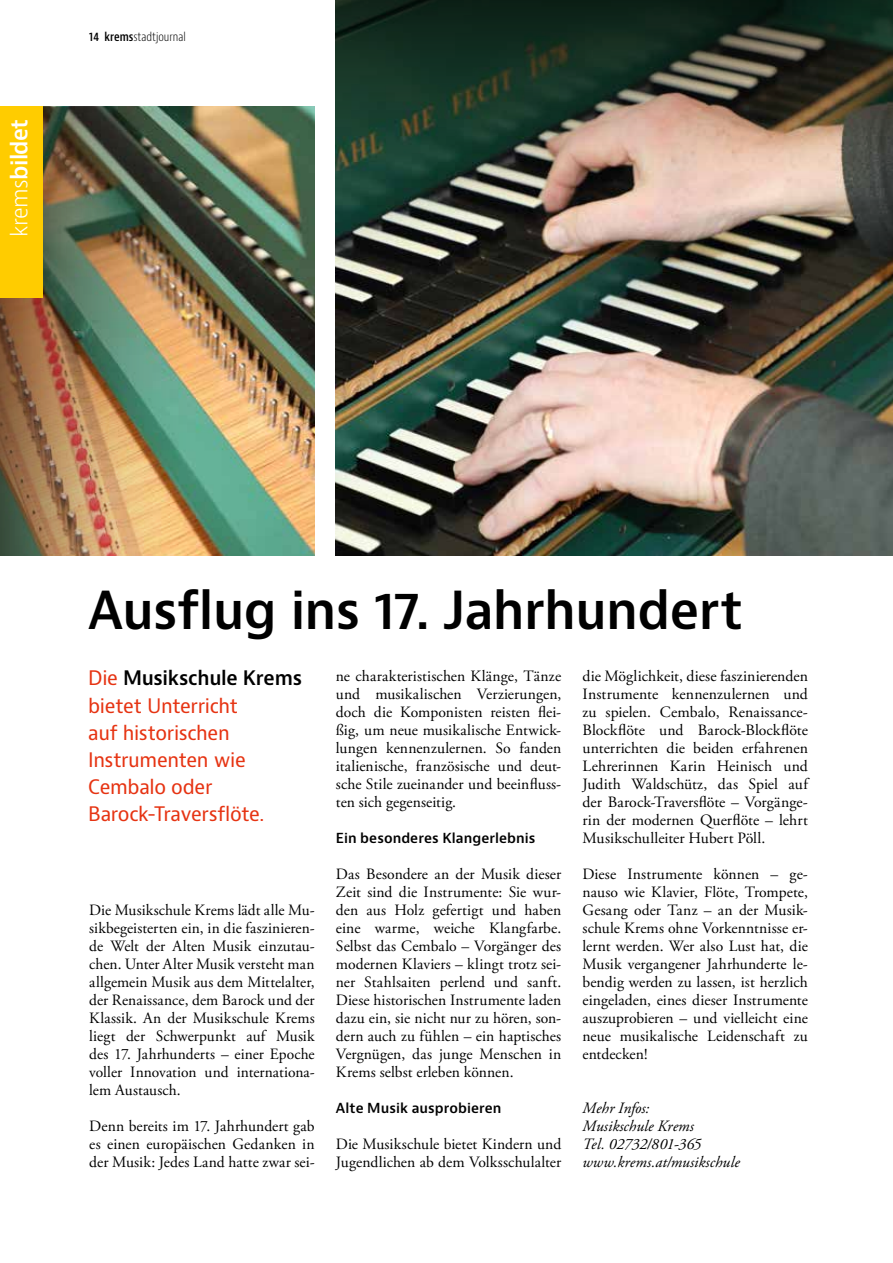
<style>
.page{position:relative;width:893px;height:1263px;background:#fff}
.page>*{position:absolute;margin:0;border:0;box-sizing:border-box;transform-origin:0 0}
.t1{font:600 51px "Bernino Sans";letter-spacing:-.015em;color:#000}
.t2{font:600 22.5px "Bernino Sans";letter-spacing:-.03em;color:#fff}
.t3{font:19.5px/27px "Bernino Sans";letter-spacing:-.02em;color:#e63312}
.t4{font:15.75px/18px "Adobe Garamond Pro";letter-spacing:.005em;color:#000;text-align:justify}
.t5{font:italic 15.75px/18px "Adobe Garamond Pro";letter-spacing:.005em;color:#000}
.t6{font:600 13.5px "Bernino Sans";letter-spacing:.005em;color:#000}
.t7{font:300 condensed 12px "Bernino Sans";color:#000}
.s1{font-weight:300}
.s2{font-weight:600}
.s3{font-weight:600;color:#000}
</style>
<div class="page">
<img style="left:43px;top:106px;width:272px;height:449px">
<img style="left:0;top:107px;width:201px;height:448px">
<img style="left:336px;top:251px;width:557px;height:304px">
<div style="left:0;top:106px;width:43px;height:192px;background:#fc0"></div>
<img style="left:336px;top:0;width:557px;height:251px">
<h2 class="t2" style="left:5px;top:237px;width:119px;rotate:-90deg"><span class="s1">krems</span>bildet</h2>
<p class="t7" style="left:89px;top:29px;width:98px"><span class="s2">14 krems</span>stadtjournal</p>
<h1 class="t1" style="left:88px;top:577px;width:656px">Ausflug ins 17. Jahrhundert</h1>
<p class="t3" style="left:88px;top:665px;width:215px">Die <span class="s3">Musikschule Krems </span>bietet Unterricht<br>auf historischen<br>Instrumenten wie<br>Cembalo oder<br>Barock-Traversflöte.</p>
<p class="t4" style="left:336px;top:668px;width:227px">ne charakteristischen Klänge, Tänze und musikalischen Verzierungen, doch die Komponisten reisten flei&shy;ßig, um neue musikalische Entwick&shy;lungen kennenzulernen. So fanden italienische, französische und deut&shy;sche Stile zueinander und beeinfluss&shy;ten sich gegenseitig.</p>
<p class="t6" style="left:336px;top:830px;width:201px">Ein besonderes Klangerlebnis</p>
<p class="t4" style="left:336px;top:866px;width:227px">Das Besondere an der Musik dieser Zeit sind die Instrumente: Sie wur&shy;den aus Holz gefertigt und haben eine warme, weiche Klangfarbe.<br>Selbst das Cembalo – Vorgänger des modernen Klaviers – klingt trotz sei&shy;ner Stahlsaiten perlend und sanft.<br>Diese historischen Instrumente laden dazu ein, sie nicht nur zu hören, son&shy;dern auch zu fühlen – ein haptisches Vergnügen, das junge Menschen in Krems selbst erleben können.</p>
<p class="t6" style="left:336px;top:1100px;width:167px">Alte Musik ausprobieren</p>
<p class="t4" style="left:336px;top:1136px;width:227px">Die Musikschule bietet Kindern und<br>Jugendlichen ab dem Volksschulalter</p>
<p class="t4" style="left:583px;top:668px;width:227px">die Möglichkeit, diese faszinierenden Instrumente kennenzulernen und zu spielen. Cembalo, Renaissance-Blockflöte und Barock-Blockflöte unterrichten die beiden erfahrenen Lehrerinnen Karin Heinisch und Judith Waldschütz, das Spiel auf der Barock-Traversflöte – Vorgänge&shy;rin der modernen Querflöte – lehrt Musikschulleiter Hubert Pöll.</p>
<p class="t4" style="left:583px;top:866px;width:227px">Diese Instrumente können – ge&shy;nauso wie Klavier, Flöte, Trompete, Gesang oder Tanz – an der Musik&shy;schule Krems ohne Vorkenntnisse er&shy;lernt werden. Wer also Lust hat, die Musik vergangener Jahrhunderte le&shy;bendig werden zu lassen, ist herzlich eingeladen, eines dieser Instrumente auszuprobieren – und vielleicht eine neue musikalische Leidenschaft zu entdecken!</p>
<p class="t4" style="left:89px;top:902px;width:227px">Die Musikschule Krems lädt alle Mu&shy;sikbegeisterten ein, in die faszinieren&shy;de Welt der Alten Musik einzutau&shy;chen. Unter Alter Musik versteht man allgemein Musik aus dem Mittelalter, der Renaissance, dem Barock und der Klassik. An der Musikschule Krems liegt der Schwerpunkt auf Musik des 17. Jahrhunderts – einer Epoche voller Innovation und internationa&shy;lem Austausch.</p>
<p class="t4" style="left:89px;top:1118px;width:227px">Denn bereits im 17. Jahrhundert gab es einen europäischen Gedanken in der Musik: Jedes Land hatte zwar sei-</p>
<p class="t5" style="left:583px;top:1100px;width:159px">Mehr Infos:<br>Musikschule Krems<br>Tel. 02732/801-365 www.krems.at/musikschule</p>
</div>
